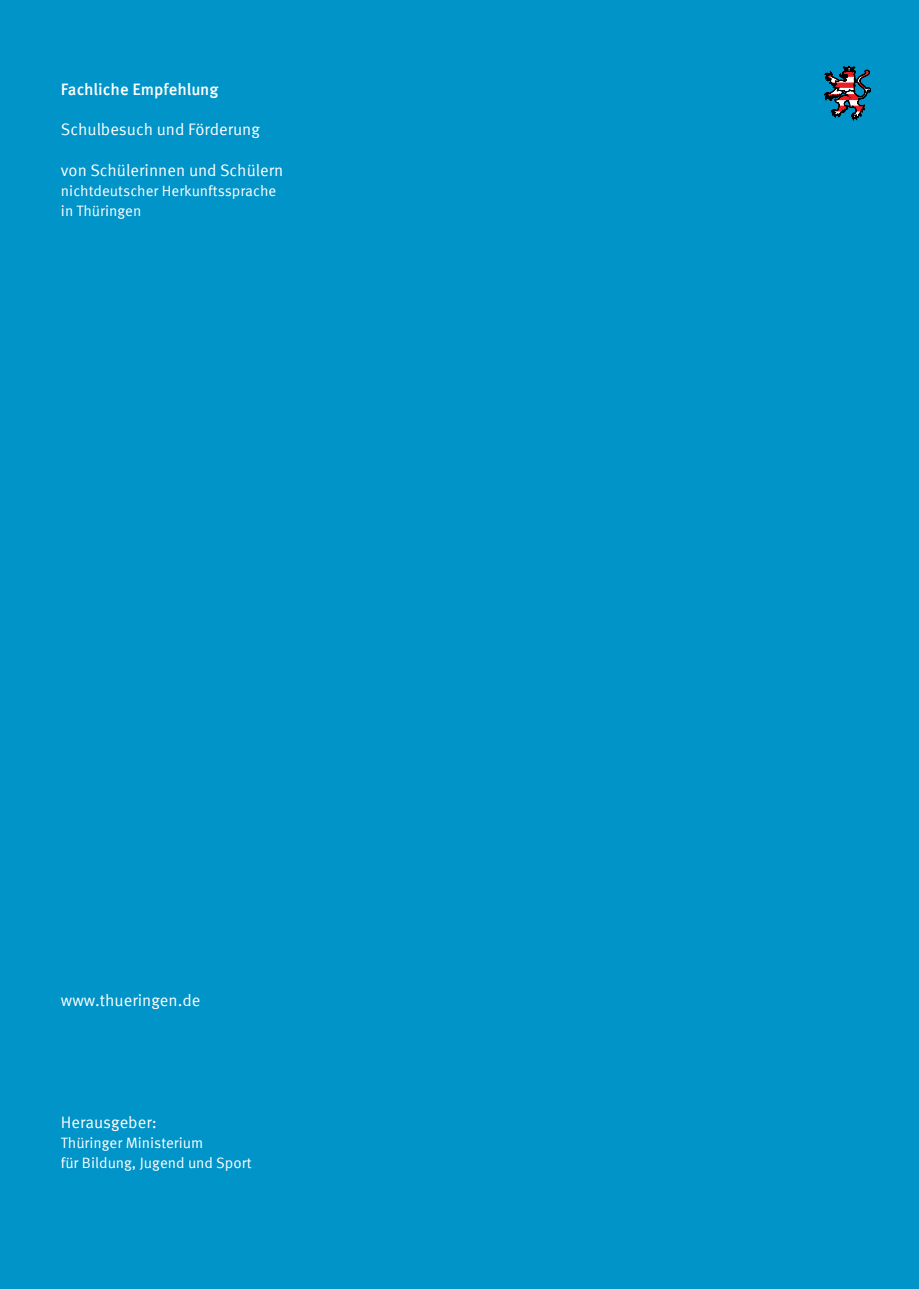
<style>
.page{position:relative;width:919px;height:1289px;background:#fff}
.page>*{position:absolute;margin:0;border:0;box-sizing:border-box;transform-origin:0 0}
.t1{font:16.5px "Meta Offc Pro Norm";color:#fff}
.t2{font:500 16.5px "Meta Offc Pro";color:#fff}
.t3{font:15px/20.2px "Meta Offc Pro Norm";color:#fff}
</style>
<div class="page">
<div style="left:0;top:0;width:918px;height:1288px;background:#0094c9"></div>
<svg style="left:824px;top:66px;width:47px;height:54px"></svg>
<p class="t2" style="left:61px;top:76px;width:159px">Fachliche Empfehlung</p>
<p class="t1" style="left:61px;top:117px;width:200px">Schulbesuch und Förderung</p>
<p class="t1" style="left:61px;top:157px;width:224px">von Schülerinnen und Schülern</p>
<p class="t3" style="left:61px;top:179px;width:217px">nichtdeutscher Herkunftssprache</p>
<p class="t3" style="left:61px;top:200px;width:82px">in Thüringen</p>
<p class="t1" style="left:61px;top:988px;width:141px">www.thueringen.de</p>
<p class="t1" style="left:61px;top:1109px;width:97px">Herausgeber:</p>
<p class="t3" style="left:61px;top:1131px;width:192px">Thüringer Ministerium<br>für Bildung, Jugend und Sport</p>
</div>
